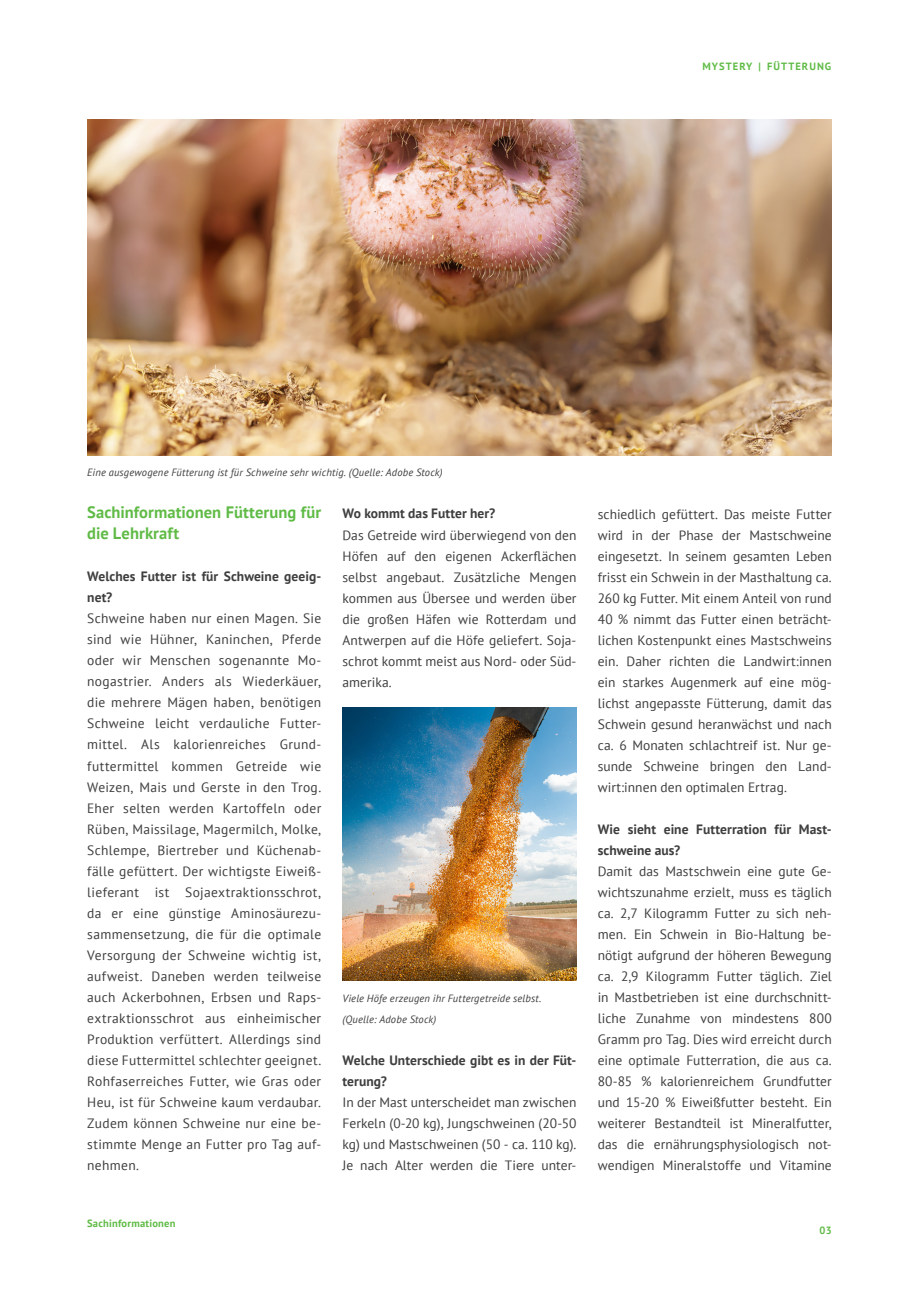
<style>
.page{position:relative;width:919px;height:1289px;background:#fff}
.page>*{position:absolute;margin:0;border:0;box-sizing:border-box;transform-origin:0 0}
.t1{font:700 16.5px/21px "PT Sans";letter-spacing:.005em;color:#60bb46}
.t2{font:13.5px/21px "PT Sans";letter-spacing:.005em;color:#3e3e3f;text-align:justify}
.t3{font:700 13.5px/21px "PT Sans";letter-spacing:.005em;color:#3e3e3f}
.t4{font:italic 10.5px/21px "PT Sans";letter-spacing:.02em;color:#3e3e3f}
.t5{font:700 10.5px "PT Sans";letter-spacing:.02em;color:#60bb46}
.t6{font:700 10.5px "PT Sans";letter-spacing:.1em;color:#60bb46}
</style>
<div class="page">
<img style="left:87px;top:119px;width:744px;height:336px">
<img style="left:343px;top:707px;width:233px;height:273px">
<p class="t6" style="left:702px;top:59px;width:130px">MYSTERY | FÜTTERUNG</p>
<p class="t4" style="left:87px;top:462px;width:357px">Eine ausgewogene Fütterung ist für Schweine sehr wichtig. (Quelle: Adobe Stock)</p>
<p class="t1" style="left:87px;top:501px;width:235px">Sachinformationen Fütterung für die Lehrkraft</p>
<p class="t3" style="left:87px;top:566px;width:235px">Welches Futter ist für Schweine geeig&shy;net?</p>
<p class="t2" style="left:87px;top:608px;width:235px">Schweine haben nur einen Magen. Sie sind wie Hühner, Kaninchen, Pferde oder wir Menschen sogenannte Mo&shy;nogastrier. Anders als Wiederkäuer, die mehrere Mägen haben, benötigen Schweine leicht verdauliche Futter&shy;mittel. Als kalorienreiches Grund&shy;futtermittel kommen Getreide wie Weizen, Mais und Gerste in den Trog.<br>Eher selten werden Kartoffeln oder Rüben, Maissilage, Magermilch, Molke, Schlempe, Biertreber und Küchenab&shy;fälle gefüttert. Der wichtigste Eiweiß&shy;lieferant ist Sojaextraktionsschrot, da er eine günstige Aminosäurezu&shy;sammensetzung, die für die optimale Versorgung der Schweine wichtig ist, aufweist. Daneben werden teilweise auch Ackerbohnen, Erbsen und Raps&shy;extraktionsschrot aus einheimischer Produktion verfüttert. Allerdings sind diese Futtermittel schlechter geeignet.<br>Rohfaserreiches Futter, wie Gras oder Heu, ist für Schweine kaum verdaubar.<br>Zudem können Schweine nur eine be&shy;stimmte Menge an Futter pro Tag auf&shy;nehmen.</p>
<p class="t5" style="left:87px;top:1216px;width:90px">Sachinformationen</p>
<p class="t3" style="left:342px;top:503px;width:154px">Wo kommt das Futter her?</p>
<p class="t2" style="left:342px;top:524px;width:235px">Das Getreide wird überwiegend von den Höfen auf den eigenen Ackerflächen selbst angebaut. Zusätzliche Mengen kommen aus Übersee und werden über die großen Häfen wie Rotterdam und Antwerpen auf die Höfe geliefert. Soja&shy;schrot kommt meist aus Nord- oder Süd&shy;amerika.</p>
<p class="t4" style="left:342px;top:987px;width:200px">Viele Höfe erzeugen ihr Futtergetreide selbst. (Quelle: Adobe Stock)</p>
<p class="t3" style="left:342px;top:1049px;width:235px">Welche Unterschiede gibt es in der Füt&shy;terung?</p>
<p class="t2" style="left:342px;top:1091px;width:235px">In der Mast unterscheidet man zwischen Ferkeln (0-20 kg), Jungschweinen (20-50 kg) und Mastschweinen (50 - ca. 110 kg).<br>Je nach Alter werden die Tiere unter-</p>
<p class="t2" style="left:597px;top:503px;width:235px">schiedlich gefüttert. Das meiste Futter wird in der Phase der Mastschweine eingesetzt. In seinem gesamten Leben frisst ein Schwein in der Masthaltung ca.<br>260 kg Futter. Mit einem Anteil von rund 40 % nimmt das Futter einen beträcht&shy;lichen Kostenpunkt eines Mastschweins ein. Daher richten die Landwirt:innen ein starkes Augenmerk auf eine mög&shy;lichst angepasste Fütterung, damit das Schwein gesund heranwächst und nach ca. 6 Monaten schlachtreif ist. Nur ge&shy;sunde Schweine bringen den Land&shy;wirt:innen den optimalen Ertrag.</p>
<p class="t3" style="left:597px;top:818px;width:235px">Wie sieht eine Futterration für Mast&shy;schweine aus?</p>
<p class="t2" style="left:597px;top:860px;width:235px">Damit das Mastschwein eine gute Ge&shy;wichtszunahme erzielt, muss es täglich ca. 2,7 Kilogramm Futter zu sich neh&shy;men. Ein Schwein in Bio-Haltung be&shy;nötigt aufgrund der höheren Bewegung ca. 2,9 Kilogramm Futter täglich. Ziel in Mastbetrieben ist eine durchschnitt&shy;liche Zunahme von mindestens 800<br>Gramm pro Tag. Dies wird erreicht durch eine optimale Futterration, die aus ca.<br>80-85 % kalorienreichem Grundfutter und 15-20 % Eiweißfutter besteht. Ein weiterer Bestandteil ist Mineralfutter, das die ernährungsphysiologisch not&shy;wendigen Mineralstoffe und Vitamine</p>
<p class="t5" style="left:819px;top:1222px;width:14px">03</p>
</div>
